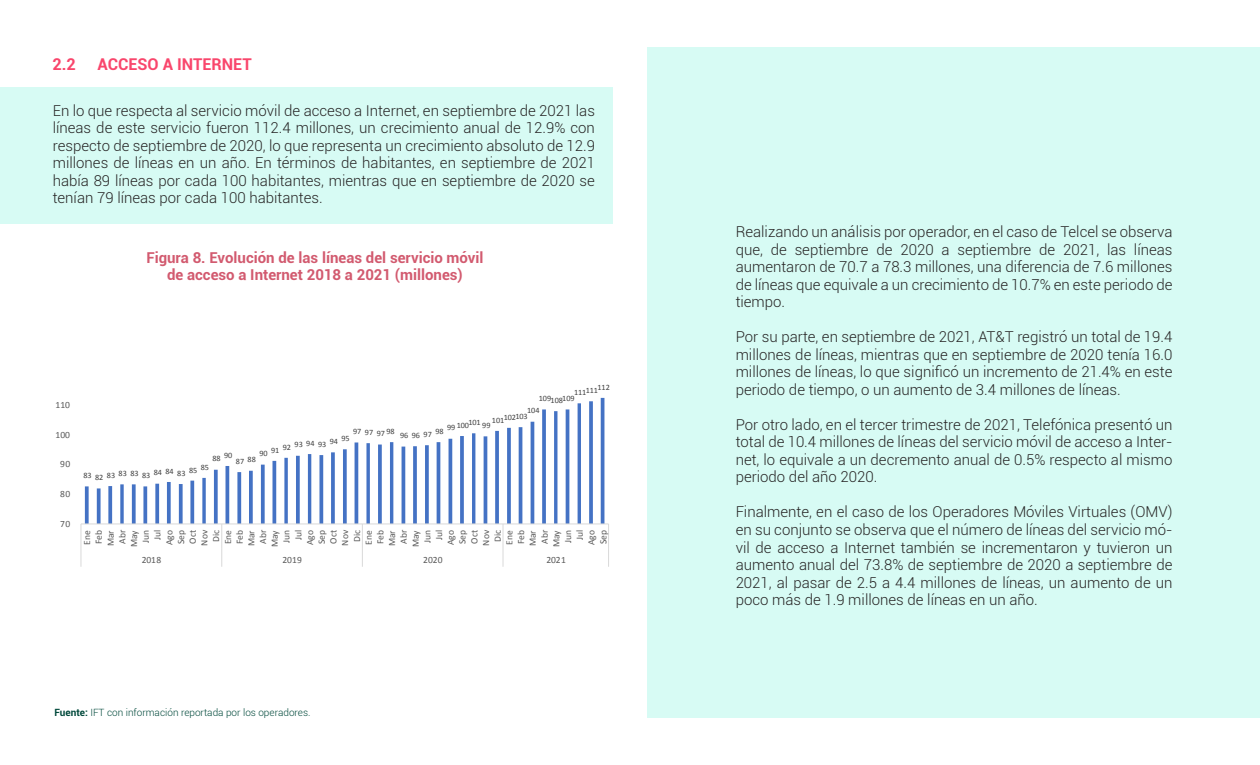
<style>
.page{position:relative;width:1260px;height:765px;background:#fff}
.page>*{position:absolute;margin:0;border:0;box-sizing:border-box;transform-origin:0 0}
.t1{font:700 16.25px "Roboto";color:#f9466c}
.t2{font:300 15px/17.5px "Roboto";color:#272525;text-align:justify}
.t3{font:700 15px/17.5px "Roboto";color:#d25a6f;text-align:center}
.t4{font:300 10px "Roboto";color:#01493b}
.t5{font:9.62px "Calibri";color:#595959}
.t6{font:9.5px/11.8px "Calibri";color:#595959;text-align:right}
.t7{font:8.12px "Calibri";letter-spacing:-.005em;color:#404040}
.s1{font-size:8.25px}
.s2{font-weight:700}
</style>
<div class="page">
<div style="left:0;top:88px;width:612px;height:136px;background:#d7fbf4"></div>
<div style="left:648px;top:48px;width:612px;height:670px;background:#d7fbf4"></div>
<svg style="left:85px;top:486px;width:4px;height:37px"></svg>
<svg style="left:97px;top:488px;width:4px;height:35px"></svg>
<svg style="left:108px;top:486px;width:4px;height:37px"></svg>
<svg style="left:120px;top:484px;width:4px;height:39px"></svg>
<svg style="left:132px;top:484px;width:4px;height:39px"></svg>
<svg style="left:143px;top:486px;width:4px;height:37px"></svg>
<svg style="left:155px;top:484px;width:4px;height:39px"></svg>
<svg style="left:167px;top:482px;width:4px;height:41px"></svg>
<svg style="left:179px;top:484px;width:4px;height:39px"></svg>
<svg style="left:190px;top:481px;width:4px;height:42px"></svg>
<svg style="left:202px;top:478px;width:4px;height:45px"></svg>
<svg style="left:214px;top:470px;width:4px;height:53px"></svg>
<hr style="left:226px;top:466px;width:3px;height:58px;background:#4472c4">
<svg style="left:237px;top:472px;width:4px;height:51px"></svg>
<svg style="left:249px;top:471px;width:4px;height:52px"></svg>
<svg style="left:261px;top:465px;width:4px;height:58px"></svg>
<svg style="left:272px;top:461px;width:4px;height:62px"></svg>
<svg style="left:284px;top:458px;width:4px;height:65px"></svg>
<svg style="left:296px;top:456px;width:4px;height:67px"></svg>
<hr style="left:308px;top:454px;width:3px;height:70px;background:#4472c4">
<svg style="left:319px;top:455px;width:4px;height:68px"></svg>
<svg style="left:331px;top:452px;width:4px;height:71px"></svg>
<svg style="left:343px;top:449px;width:4px;height:74px"></svg>
<hr style="left:355px;top:442px;width:3px;height:82px;background:#4472c4">
<svg style="left:366px;top:443px;width:4px;height:80px"></svg>
<svg style="left:378px;top:445px;width:4px;height:78px"></svg>
<hr style="left:390px;top:442px;width:3px;height:82px;background:#4472c4">
<hr style="left:402px;top:447px;width:3px;height:77px;background:#4472c4">
<svg style="left:413px;top:446px;width:4px;height:77px"></svg>
<svg style="left:425px;top:445px;width:4px;height:78px"></svg>
<hr style="left:437px;top:442px;width:3px;height:82px;background:#4472c4">
<hr style="left:449px;top:439px;width:3px;height:85px;background:#4472c4">
<svg style="left:460px;top:436px;width:4px;height:87px"></svg>
<hr style="left:472px;top:433px;width:3px;height:91px;background:#4472c4">
<hr style="left:484px;top:436px;width:3px;height:88px;background:#4472c4">
<svg style="left:495px;top:431px;width:4px;height:92px"></svg>
<svg style="left:507px;top:428px;width:4px;height:95px"></svg>
<hr style="left:519px;top:427px;width:3px;height:97px;background:#4472c4">
<hr style="left:531px;top:422px;width:3px;height:102px;background:#4472c4">
<svg style="left:542px;top:409px;width:4px;height:114px"></svg>
<hr style="left:554px;top:411px;width:3px;height:113px;background:#4472c4">
<hr style="left:566px;top:409px;width:3px;height:115px;background:#4472c4">
<hr style="left:578px;top:403px;width:3px;height:121px;background:#4472c4">
<svg style="left:589px;top:401px;width:4px;height:122px"></svg>
<hr style="left:601px;top:398px;width:3px;height:126px;background:#4472c4">
<hr style="left:81px;top:523px;width:528px;height:1px;background:#d9d9d9">
<svg style="left:80px;top:524px;width:1px;height:43px"></svg>
<svg style="left:221px;top:524px;width:1px;height:43px"></svg>
<svg style="left:362px;top:524px;width:1px;height:43px"></svg>
<svg style="left:503px;top:524px;width:1px;height:43px"></svg>
<svg style="left:608px;top:524px;width:1px;height:43px"></svg>
<p class="t1" style="left:52px;top:53px;width:25px">2.2</p>
<p class="t1" style="left:97px;top:53px;width:156px">ACCESO A INTERNET</p>
<p class="t2" style="left:53px;top:101px;width:544px">En lo que respecta al servicio móvil de acceso a Internet, en septiembre de 2021 las líneas de este servicio fueron 112.4 millones, un crecimiento anual de 12.9% con respecto de septiembre de 2020, lo que representa un crecimiento absoluto de 12.9 millones de líneas en un año. En términos de habitantes, en septiembre de 2021 había 89 líneas por cada 100 habitantes, mientras que en septiembre de 2020 se tenían 79 líneas por cada 100 habitantes.</p>
<p class="t3" style="left:146px;top:248px;width:339px">Figura 8. Evolución de las líneas del servicio móvil de acceso a Internet 2018 a 2021 (millones)</p>
<p class="t6" style="left:55px;top:399px;width:16px">110</p>
<p class="t6" style="left:55px;top:429px;width:16px">100</p>
<p class="t5" style="left:60px;top:458px;width:11px">90</p>
<p class="t6" style="left:60px;top:488px;width:11px">80</p>
<p class="t6" style="left:60px;top:518px;width:11px">70</p>
<p class="t7" style="left:574px;top:385px;width:37px">111111112</p>
<p class="t7" style="left:539px;top:393px;width:37px">109<span class="s1">108</span>109</p>
<p class="t7" style="left:527px;top:406px;width:14px">104</p>
<p class="t7" style="left:492px;top:412px;width:37px">101102103</p>
<p class="t7" style="left:353px;top:427px;width:43px"><span class="s1">97</span> 97 97 98</p>
<p class="t7" style="left:400px;top:423px;width:92px">96 96 97 98 99 100101 99</p>
<p class="t7" style="left:271px;top:438px;width:80px">91 <span class="s1">92</span> 93 94 93 94 95</p>
<p class="t7" style="left:259px;top:449px;width:10px">90</p>
<p class="t7" style="left:224px;top:450px;width:10px">90</p>
<p class="t7" style="left:212px;top:454px;width:10px">88</p>
<p class="t7" style="left:236px;top:455px;width:21px">87 88</p>
<p class="t7" style="left:83px;top:468px;width:127px">83 82 83 83 83 83 84 84 83 85 85</p>
<p class="t6" style="left:81px;top:545px;width:16px;rotate:-90deg">Ene</p>
<p class="t5" style="left:93px;top:544px;width:16px;rotate:-90deg">Feb</p>
<p class="t6" style="left:105px;top:547px;width:19px;rotate:-90deg">Mar<br>Abr<br>May<br>Jun<br>Jul<br>Ago<br>Sep<br>Oct<br>Nov<br>Dic<br>Ene<br>Feb<br>Mar<br>Abr<br>May<br>Jun<br>Jul<br>Ago<br>Sep<br>Oct<br>Nov<br>Dic<br>Ene<br>Feb<br>Mar<br>Abr<br>May<br>Jun<br>Jul<br>Ago<br>Sep<br>Oct<br>Nov<br>Dic<br>Ene<br>Feb</p>
<p class="t5" style="left:527px;top:546px;width:17px;rotate:-90deg">Mar</p>
<p class="t6" style="left:539px;top:544px;width:15px;rotate:-90deg">Abr</p>
<p class="t5" style="left:550px;top:547px;width:18px;rotate:-90deg">May</p>
<p class="t6" style="left:562px;top:543px;width:15px;rotate:-90deg">Jun</p>
<p class="t5" style="left:574px;top:540px;width:12px;rotate:-90deg">Jul</p>
<p class="t6" style="left:586px;top:545px;width:16px;rotate:-90deg">Ago</p>
<p class="t5" style="left:597px;top:544px;width:16px;rotate:-90deg">Sep</p>
<p class="t6" style="left:142px;top:554px;width:21px">2018</p>
<p class="t6" style="left:282px;top:554px;width:21px">2019</p>
<p class="t6" style="left:423px;top:554px;width:21px">2020</p>
<p class="t6" style="left:546px;top:554px;width:21px">2021</p>
<p class="t4" style="left:54px;top:706px;width:258px"><span class="s2">Fuente:</span> IFT con información reportada por los operadores.</p>
<p class="t2" style="left:736px;top:223px;width:438px">Realizando un análisis por operador, en el caso de Telcel se observa que, de septiembre de 2020 a septiembre de 2021, las líneas aumentaron de 70.7 a 78.3 millones, una diferencia de 7.6 millones de líneas que equivale a un crecimiento de 10.7% en este periodo de tiempo.</p>
<p class="t2" style="left:736px;top:328px;width:438px">Por su parte, en septiembre de 2021, AT&amp;T registró un total de 19.4 millones de líneas, mientras que en septiembre de 2020 tenía 16.0 millones de líneas, lo que significó un incremento de 21.4% en este periodo de tiempo, o un aumento de 3.4 millones de líneas.</p>
<p class="t2" style="left:736px;top:415px;width:438px">Por otro lado, en el tercer trimestre de 2021, Telefónica presentó un total de 10.4 millones de líneas del servicio móvil de acceso a Inter&shy;net, lo equivale a un decremento anual de 0.5% respecto al mismo periodo del año 2020.</p>
<p class="t2" style="left:736px;top:503px;width:438px">Finalmente, en el caso de los Operadores Móviles Virtuales (OMV) en su conjunto se observa que el número de líneas del servicio mó&shy;vil de acceso a Internet también se incrementaron y tuvieron un aumento anual del 73.8% de septiembre de 2020 a septiembre de 2021, al pasar de 2.5 a 4.4 millones de líneas, un aumento de un poco más de 1.9 millones de líneas en un año.</p>
</div>
